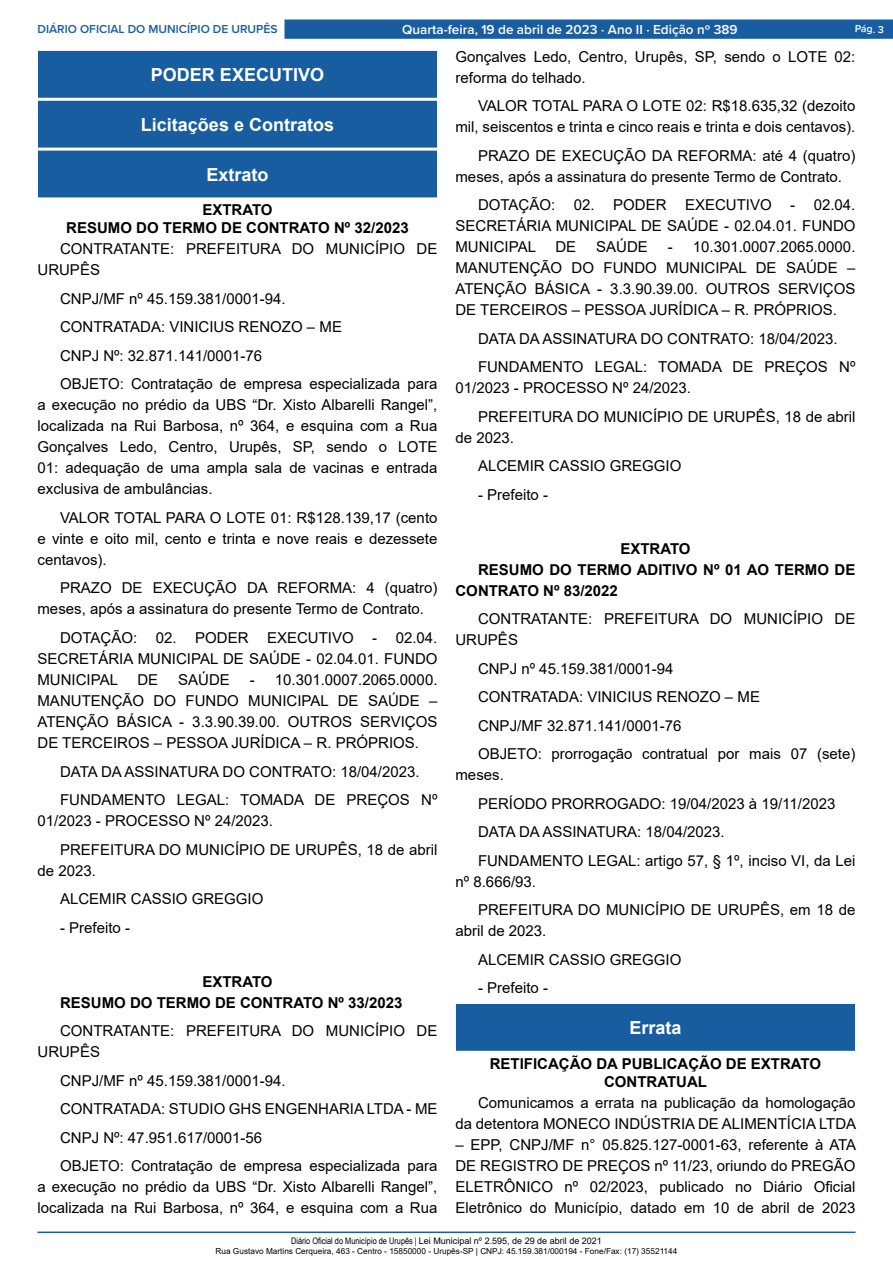
<style>
.page{position:relative;width:893px;height:1263px;background:#fff}
.page>*{position:absolute;margin:0;border:0;box-sizing:border-box;transform-origin:0 0}
.t1{font:700 18px "Arial";color:#fff}
._2_-_Corpo{font:15px/21px "Arial";color:#000}
._1_-_Cabeçalho{font:700 15px/18px "Arial";color:#000;text-align:center}
._6_-_Corpo_Negrito{font:700 15px/21px "Arial";color:#000}
.t2{font:600 13.5px "Proxima Nova";color:#fff}
.t3{font:600 12px "Proxima Nova";color:#185da0}
.t4{font:600 10.5px "Proxima Nova";color:#fff}
.t5{font:9px "Arial";color:#000}
.t6{font:8.25px "Arial";color:#000}
.s1{font-family:"Arial Narrow"}
</style>
<div class="page">
<hr style="left:38px;top:1231px;width:817px;height:2px;background:#185da0">
<div style="left:284px;top:19px;width:609px;height:20px;background:#185da0;border:1px solid #185da0"></div>
<div style="left:39px;top:51px;width:397px;height:46px;background:#185da0"></div>
<div style="left:38px;top:51px;width:399px;height:47px;border:1px solid #185da0"></div>
<div style="left:39px;top:101px;width:397px;height:46px;background:#185da0"></div>
<div style="left:38px;top:101px;width:399px;height:47px;border:1px solid #185da0"></div>
<div style="left:39px;top:151px;width:397px;height:46px;background:#185da0"></div>
<div style="left:456px;top:1004px;width:398px;height:46px;background:#185da0"></div>
<div style="left:456px;top:1004px;width:399px;height:47px;border:1px solid #185da0"></div>
<p class="t3" style="left:38px;top:20px;width:242px">DIÁRIO OFICIAL DO MUNICÍPIO DE URUPÊS</p>
<p class="t2" style="left:402px;top:19px;width:337px">Quarta-feira, 19 de abril de 2023 ⋅ Ano II ⋅ Edição nº 389</p>
<p class="t4" style="left:855px;top:21px;width:31px;rotate:2deg">Pág. 3</p>
<p class="t1" style="left:151px;top:62px;width:175px">PODER EXECUTIVO</p>
<p class="t1" style="left:141px;top:112px;width:195px">Licitações e Contratos</p>
<p class="t1" style="left:206px;top:162px;width:64px">Extrato</p>
<p class="_1_-_Cabeçalho" style="left:202px;top:201px;width:72px">EXTRATO</p>
<p class="_1_-_Cabeçalho" style="left:66px;top:219px;width:344px">RESUMO DO TERMO DE CONTRATO Nº 32/2023</p>
<p class="_2_-_Corpo" style="left:38px;top:239px;width:401px;text-indent:22px">CONTRATANTE: PREFEITURA DO MUNICÍPIO DE<br>URUPÊS</p>
<p class="_2_-_Corpo" style="left:60px;top:288px;width:227px">CNPJ/MF nº 45.159.381/0001-94.</p>
<p class="_2_-_Corpo" style="left:60px;top:317px;width:283px">CONTRATADA: VINICIUS RENOZO – ME</p>
<p class="_2_-_Corpo" style="left:60px;top:345px;width:204px">CNPJ Nº: 32.871.141/0001-76</p>
<p class="_2_-_Corpo" style="left:38px;top:374px;width:401px;text-align:justify;text-indent:22px">OBJETO: Contratação de empresa especializada para a execução no prédio da UBS “Dr. Xisto Albarelli Rangel”, localizada na Rui Barbosa, nº 364, e esquina com a Rua Gonçalves Ledo, Centro, Urupês, SP, sendo o LOTE 01: adequação de uma ampla sala de vacinas e entrada exclusiva de ambulâncias.</p>
<p class="_2_-_Corpo" style="left:38px;top:507px;width:401px;text-align:justify;text-indent:22px">VALOR TOTAL PARA O LOTE 01: R$128.139,17 (cento e vinte e oito mil, cento e trinta e nove reais e dezessete centavos).</p>
<p class="_2_-_Corpo" style="left:38px;top:578px;width:401px;text-indent:22px">PRAZO DE EXECUÇÃO DA REFORMA: 4 (quatro) meses, após a assinatura do presente Termo de Contrato.</p>
<p class="_2_-_Corpo" style="left:38px;top:627px;width:401px;text-align:justify;text-indent:22px">DOTAÇÃO: 02. PODER EXECUTIVO - 02.04.<br>SECRETÁRIA MUNICIPAL DE SAÚDE - 02.04.01. FUNDO MUNICIPAL</p>
<p class="_2_-_Corpo" style="left:455px;top:46px;width:401px">Gonçalves Ledo, Centro, Urupês, SP, sendo o LOTE 02: reforma do telhado.</p>
<p class="_2_-_Corpo" style="left:455px;top:95px;width:401px;text-align:right">VALOR TOTAL PARA O LOTE 02: R$18.635,32 (dezoito mil, seiscentos e trinta e cinco reais e trinta e dois centavos).</p>
<p class="_2_-_Corpo" style="left:455px;top:145px;width:401px;text-indent:22px">PRAZO DE EXECUÇÃO DA REFORMA: até 4 (quatro) meses, após a assinatura do presente Termo de Contrato.</p>
<p class="_2_-_Corpo" style="left:455px;top:194px;width:401px;text-align:justify;text-indent:22px">DOTAÇÃO: 02. PODER EXECUTIVO - 02.04.<br>SECRETÁRIA MUNICIPAL DE SAÚDE - 02.04.01. FUNDO MUNICIPAL</p>
<p class="_2_-_Corpo" style="left:555px;top:236px;width:22px">DE</p>
<p class="_2_-_Corpo" style="left:596px;top:236px;width:53px">SAÚDE</p>
<p class="_2_-_Corpo" style="left:455px;top:236px;width:401px;text-align:justify;text-indent:212px">- 10.301.0007.2065.0000.<br>MANUTENÇÃO DO FUNDO MUNICIPAL DE SAÚDE – ATENÇÃO BÁSICA - 3.3.90.39.00. OUTROS SERVIÇOS DE TERCEIROS – PESSOA JURÍDICA – R. PRÓPRIOS.</p>
<p class="_2_-_Corpo" style="left:478px;top:328px;width:361px">DATA DA ASSINATURA DO CONTRATO: 18/04/2023.</p>
<p class="_2_-_Corpo" style="left:455px;top:356px;width:401px;text-indent:22px">FUNDAMENTO LEGAL: TOMADA DE PREÇOS Nº<br>01/2023 - PROCESSO Nº 24/2023.</p>
<p class="_2_-_Corpo" style="left:455px;top:406px;width:401px;text-indent:22px">PREFEITURA DO MUNICÍPIO DE URUPÊS, 18 de abril de 2023.</p>
<p class="_2_-_Corpo" style="left:478px;top:455px;width:205px">ALCEMIR CASSIO GREGGIO</p>
<p class="_2_-_Corpo" style="left:478px;top:484px;width:72px">- Prefeito -</p>
<p class="_1_-_Cabeçalho" style="left:620px;top:540px;width:72px">EXTRATO</p>
<p class="_6_-_Corpo_Negrito" style="left:455px;top:559px;width:401px;text-indent:22px">RESUMO DO TERMO ADITIVO Nº 01 AO TERMO DE<br>CONTRATO Nº 83/2022</p>
<p class="_2_-_Corpo" style="left:455px;top:608px;width:401px;text-indent:22px">CONTRATANTE: PREFEITURA DO MUNICÍPIO DE<br>URUPÊS</p>
<p class="_2_-_Corpo" style="left:478px;top:658px;width:197px">CNPJ nº 45.159.381/0001-94</p>
<p class="_2_-_Corpo" style="left:478px;top:686px;width:283px">CONTRATADA: VINICIUS RENOZO – ME</p>
<p class="_2_-_Corpo" style="left:478px;top:715px;width:205px">CNPJ/MF 32.871.141/0001-76</p>
<p class="_2_-_Corpo" style="left:455px;top:743px;width:401px;text-indent:22px">OBJETO: prorrogação contratual por mais 07 (sete) meses.</p>
<p class="_2_-_Corpo" style="left:478px;top:793px;width:359px">PERÍODO PRORROGADO: 19/04/2023 à 19/11/2023</p>
<p class="_2_-_Corpo" style="left:478px;top:821px;width:248px">DATA DA ASSINATURA: 18/04/2023.</p>
<p class="_2_-_Corpo" style="left:455px;top:850px;width:401px;text-indent:22px">FUNDAMENTO LEGAL: artigo 57, § 1º, inciso VI, da Lei nº 8.666/93.</p>
<p class="_2_-_Corpo" style="left:455px;top:899px;width:401px;text-indent:22px">PREFEITURA DO MUNICÍPIO DE URUPÊS, em 18 de abril de 2023.</p>
<p class="_2_-_Corpo" style="left:478px;top:949px;width:205px">ALCEMIR CASSIO GREGGIO</p>
<p class="_2_-_Corpo" style="left:478px;top:977px;width:72px">- Prefeito -</p>
<p class="t1" style="left:629px;top:1015px;width:54px">Errata</p>
<p class="_1_-_Cabeçalho" style="left:490px;top:1055px;width:333px">RETIFICAÇÃO DA PUBLICAÇÃO DE EXTRATO<br>CONTRATUAL</p>
<p class="_2_-_Corpo" style="left:455px;top:1092px;width:402px;text-align:right">Comunicamos a errata na publicação da homologação<br>da detentora MONECO INDÚSTRIA DE ALIMENTÍCIA LTDA</p>
<p class="_2_-_Corpo" style="left:455px;top:1134px;width:402px;text-align:justify">– EPP, CNPJ/MF n° 05.825.127-0001-63, referente à ATA DE REGISTRO DE PREÇOS nº 11/23, oriundo do PREGÃO ELETRÔNICO nº 02/2023, publicado no Diário Oficial Eletrônico do Município, datado em 10 de abril de 2023</p>
<p class="_2_-_Corpo" style="left:137px;top:669px;width:22px">DE</p>
<p class="_2_-_Corpo" style="left:178px;top:669px;width:53px">SAÚDE</p>
<p class="_2_-_Corpo" style="left:38px;top:669px;width:401px;text-align:justify;text-indent:212px">- 10.301.0007.2065.0000.<br>MANUTENÇÃO DO FUNDO MUNICIPAL DE SAÚDE – ATENÇÃO BÁSICA - 3.3.90.39.00. OUTROS SERVIÇOS DE TERCEIROS – PESSOA JURÍDICA – R. PRÓPRIOS.</p>
<p class="_2_-_Corpo" style="left:60px;top:761px;width:361px">DATA DA ASSINATURA DO CONTRATO: 18/04/2023.</p>
<p class="_2_-_Corpo" style="left:38px;top:789px;width:401px;text-indent:22px">FUNDAMENTO LEGAL: TOMADA DE PREÇOS Nº<br>01/2023 - PROCESSO Nº 24/2023.</p>
<p class="_2_-_Corpo" style="left:38px;top:839px;width:401px;text-indent:22px">PREFEITURA DO MUNICÍPIO DE URUPÊS, 18 de abril de 2023.</p>
<p class="_2_-_Corpo" style="left:60px;top:888px;width:205px">ALCEMIR CASSIO GREGGIO</p>
<p class="_2_-_Corpo" style="left:60px;top:917px;width:72px">- Prefeito -</p>
<p class="_1_-_Cabeçalho" style="left:202px;top:972px;width:72px">EXTRATO</p>
<p class="_6_-_Corpo_Negrito" style="left:60px;top:992px;width:344px">RESUMO DO TERMO DE CONTRATO Nº 33/2023</p>
<p class="_2_-_Corpo" style="left:38px;top:1020px;width:401px;text-indent:22px">CONTRATANTE: PREFEITURA DO MUNICÍPIO DE<br>URUPÊS</p>
<p class="_2_-_Corpo" style="left:60px;top:1070px;width:227px">CNPJ/MF nº 45.159.381/0001-94.</p>
<p class="_2_-_Corpo" style="left:60px;top:1098px;width:379px">CONTRATADA: STUDIO GHS ENGENHARIA LTDA - ME</p>
<p class="_2_-_Corpo" style="left:60px;top:1127px;width:204px">CNPJ Nº: 47.951.617/0001-56</p>
<p class="_2_-_Corpo" style="left:38px;top:1155px;width:401px;text-align:justify;text-indent:22px">OBJETO: Contratação de empresa especializada para a execução no prédio da UBS “Dr. Xisto Albarelli Rangel”, localizada na Rui Barbosa, nº 364, e esquina com a Rua</p>
<p class="t5" style="left:291px;top:1235px;width:312px"><span class="s1">Diário Oficial do Município de Urupês |</span> Lei Municipal nº 2.595, de 29 de abril de 2021</p>
<p class="t6" style="left:216px;top:1245px;width:463px">Rua Gustavo Martins Cerqueira, 463 - Centro - 15850000 - Urupês-SP | CNPJ: 45.159.381/000194 - Fone/Fax: (17) 35521144</p>
</div>
